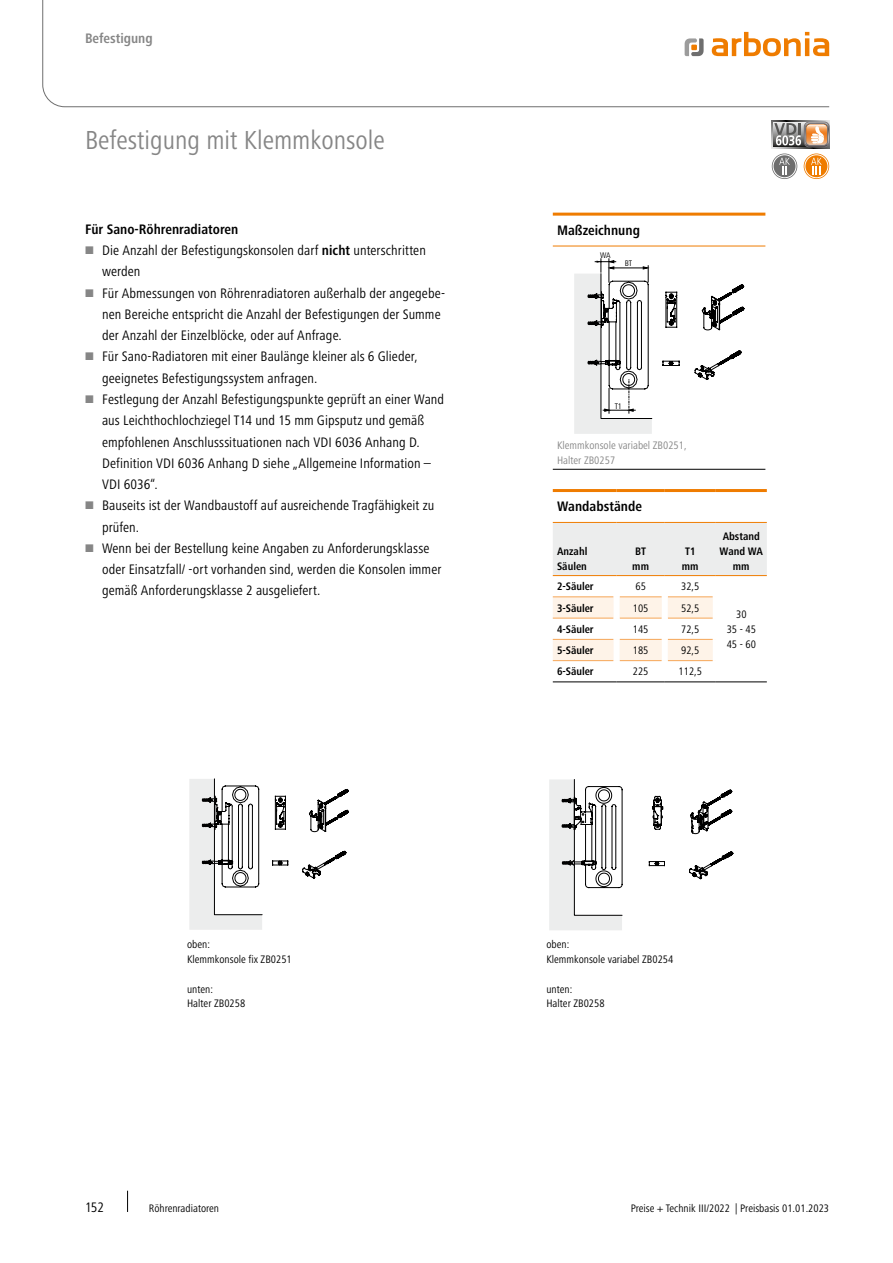
<style>
.page{position:relative;width:893px;height:1263px;background:#fff}
.page>*{position:absolute;margin:0;border:0;box-sizing:border-box;transform-origin:0 0}
.t1{font:condensed 27px "Frutiger Next LTW1 G";color:#868686}
.t2{font:condensed 14.25px/21.3px "Frutiger Next LTW1 G";letter-spacing:.005em;color:#000}
.t3{font:700 condensed 14.25px "Frutiger Next LTW1 G";color:#000}
.t4{font:700 condensed 14.25px "Frutiger Next LTW1 G";color:#868686}
.t5{font:condensed 11.25px/14.9px "Frutiger Next LTW1 G";color:#000}
.t6{font:700 condensed 11.25px/14.9px "Frutiger Next LTW1 G";color:#000}
.t7{font:condensed 11.25px/14.9px "Frutiger Next LTW1 G";color:#868686}
.t8{font:condensed 8.4px "Frutiger Next LTW1 G";color:#000}
.s1{font-weight:700}
</style>
<div class="page">
<svg style="left:127px;top:1191px;width:1px;height:21px"></svg>
<svg style="left:772px;top:153px;width:25px;height:26px"></svg>
<div style="left:773px;top:155px;width:23px;height:23px;border:1px solid #fff;border-radius:50%"></div>
<svg style="left:779px;top:158px;width:11px;height:17px"></svg>
<svg style="left:772px;top:120px;width:57px;height:29px"></svg>
<svg style="left:774px;top:122px;width:55px;height:25px"></svg>
<svg style="left:804px;top:153px;width:25px;height:26px"></svg>
<div style="left:805px;top:155px;width:23px;height:23px;border:1px solid #fff;border-radius:50%"></div>
<svg style="left:811px;top:158px;width:11px;height:17px"></svg>
<div style="left:553px;top:523px;width:214px;height:52px;background:#eceded"></div>
<svg style="left:553px;top:597px;width:160px;height:63px"></svg>
<hr style="left:553px;top:489px;width:64px;height:3px;background:#ef7c00">
<hr style="left:617px;top:489px;width:48px;height:3px;background:#ef7c00">
<hr style="left:665px;top:489px;width:51px;height:3px;background:#ef7c00">
<hr style="left:716px;top:489px;width:51px;height:3px;background:#ef7c00">
<hr style="left:553px;top:522px;width:64px;height:1px;background:#ef7c00">
<hr style="left:617px;top:522px;width:48px;height:1px;background:#ef7c00">
<hr style="left:665px;top:522px;width:51px;height:1px;background:#ef7c00">
<hr style="left:716px;top:522px;width:51px;height:1px;background:#ef7c00">
<hr style="left:553px;top:596px;width:61px;height:1px;background:#f6a657">
<hr style="left:620px;top:596px;width:42px;height:1px;background:#f6a657">
<hr style="left:668px;top:596px;width:45px;height:1px;background:#f6a657">
<hr style="left:553px;top:618px;width:61px;height:1px;background:#f6a657">
<hr style="left:620px;top:618px;width:42px;height:1px;background:#f6a657">
<hr style="left:668px;top:618px;width:45px;height:1px;background:#f6a657">
<hr style="left:553px;top:639px;width:61px;height:1px;background:#f6a657">
<hr style="left:620px;top:639px;width:42px;height:1px;background:#f6a657">
<hr style="left:668px;top:639px;width:45px;height:1px;background:#f6a657">
<hr style="left:553px;top:660px;width:61px;height:1px;background:#f6a657">
<hr style="left:620px;top:660px;width:42px;height:1px;background:#f6a657">
<hr style="left:668px;top:660px;width:45px;height:1px;background:#f6a657">
<div style="left:614px;top:597px;width:6px;height:21px;background:#fff"></div>
<div style="left:662px;top:597px;width:6px;height:21px;background:#fff"></div>
<div style="left:614px;top:618px;width:6px;height:21px;background:#fff"></div>
<div style="left:662px;top:618px;width:6px;height:21px;background:#fff"></div>
<div style="left:614px;top:639px;width:6px;height:22px;background:#fff"></div>
<div style="left:662px;top:639px;width:6px;height:22px;background:#fff"></div>
<hr style="left:553px;top:575px;width:64px;height:1px;background:#ef7c00">
<hr style="left:617px;top:575px;width:48px;height:1px;background:#ef7c00">
<hr style="left:665px;top:575px;width:51px;height:1px;background:#ef7c00">
<hr style="left:716px;top:575px;width:51px;height:1px;background:#ef7c00">
<hr style="left:716px;top:681px;width:51px;height:1px;background:#000">
<hr style="left:553px;top:681px;width:64px;height:1px;background:#000">
<hr style="left:617px;top:681px;width:48px;height:1px;background:#000">
<hr style="left:665px;top:681px;width:51px;height:1px;background:#000">
<hr style="left:553px;top:469px;width:212px;height:1px;background:#000">
<hr style="left:553px;top:213px;width:212px;height:3px;background:#ef7c00">
<hr style="left:553px;top:246px;width:212px;height:1px;background:#ef7c00">
<svg style="left:574px;top:259px;width:170px;height:175px"></svg>
<svg style="left:189px;top:779px;width:160px;height:151px"></svg>
<svg style="left:689px;top:851px;width:44px;height:28px"></svg>
<svg style="left:690px;top:790px;width:42px;height:44px"></svg>
<svg style="left:549px;top:779px;width:116px;height:151px"></svg>
<svg style="left:42px;top:0;width:788px;height:107px"></svg>
<p class="t4" style="left:85px;top:30px;width:69px">Befestigung</p>
<h1 class="t1" style="left:85px;top:126px;width:301px">Befestigung mit Klemmkonsole</h1>
<p class="t2" style="left:102px;top:219px;width:344px;text-indent:-17px"><span class="s1">Für Sano-Röhrenradiatoren<br></span>Die Anzahl der Befestigungskonsolen darf <span class="s1">nicht</span> unterschritten werden<br>Für Abmessungen von Röhrenradiatoren außerhalb der angegebe&shy;nen Bereiche entspricht die Anzahl der Befestigungen der Summe der Anzahl der Einzelblöcke, oder auf Anfrage.<br>Für Sano-Radiatoren mit einer Baulänge kleiner als 6 Glieder, geeignetes Befestigungssystem anfragen.<br>Festlegung der Anzahl Befestigungspunkte geprüft an einer Wand aus Leichthochlochziegel T14 und 15 mm Gipsputz und gemäß empfohlenen Anschlusssituationen nach VDI 6036 Anhang D.<br>Definition VDI 6036 Anhang D siehe „Allgemeine Information – VDI 6036“.<br>Bauseits ist der Wandbaustoff auf ausreichende Tragfähigkeit zu prüfen.<br>Wenn bei der Bestellung keine Angaben zu Anforderungsklasse oder Einsatzfall/ -ort vorhanden sind, werden die Konsolen immer gemäß Anforderungsklasse 2 ausgeliefert.</p>
<p class="t3" style="left:557px;top:222px;width:84px">Maßzeichnung</p>
<p class="t8" style="left:625px;top:258px;width:9px">BT</p>
<p class="t8" style="left:600px;top:250px;width:12px">WA</p>
<p class="t8" style="left:615px;top:401px;width:9px">T1</p>
<p class="t7" style="left:557px;top:438px;width:131px">Klemmkonsole variabel ZB0251,<br>Halter ZB0257</p>
<p class="t3" style="left:557px;top:499px;width:86px">Wandabstände</p>
<p class="t6" style="left:557px;top:544px;width:32px">Anzahl<br>Säulen</p>
<p class="t6" style="left:632px;top:544px;width:18px">BT mm</p>
<p class="t6" style="left:682px;top:544px;width:18px">T1 mm</p>
<p class="t6" style="left:557px;top:579px;width:38px">2-Säuler</p>
<p class="t5" style="left:635px;top:579px;width:12px">65</p>
<p class="t5" style="left:681px;top:579px;width:20px">32,5</p>
<p class="t6" style="left:557px;top:601px;width:38px">3-Säuler</p>
<p class="t5" style="left:633px;top:601px;width:17px">105</p>
<p class="t5" style="left:681px;top:601px;width:20px">52,5</p>
<p class="t6" style="left:557px;top:622px;width:38px">4-Säuler</p>
<p class="t5" style="left:633px;top:622px;width:17px">145</p>
<p class="t5" style="left:681px;top:622px;width:20px">72,5</p>
<p class="t6" style="left:557px;top:643px;width:38px">5-Säuler</p>
<p class="t5" style="left:633px;top:643px;width:17px">185</p>
<p class="t5" style="left:681px;top:643px;width:20px">92,5</p>
<p class="t6" style="left:557px;top:664px;width:38px">6-Säuler</p>
<p class="t5" style="left:633px;top:664px;width:17px">225</p>
<p class="t5" style="left:678px;top:664px;width:25px">112,5</p>
<p class="t6" style="left:719px;top:529px;width:45px;text-align:center">Abstand<br>Wand WA mm</p>
<p class="t5" style="left:727px;top:607px;width:31px;text-align:center">30<br>35 - 45<br>45 - 60</p>
<p class="t5" style="left:187px;top:937px;width:106px">oben:<br>Klemmkonsole fix ZB0251</p>
<p class="t5" style="left:187px;top:982px;width:60px">unten:<br>Halter ZB0258</p>
<p class="t5" style="left:546px;top:937px;width:128px">oben:<br>Klemmkonsole variabel ZB0254</p>
<p class="t5" style="left:546px;top:982px;width:60px">unten:<br>Halter ZB0258</p>
<p class="t2" style="left:85px;top:1197px;width:20px">152</p>
<p class="t5" style="left:149px;top:1201px;width:72px">Röhrenradiatoren</p>
<p class="t5" style="left:631px;top:1201px;width:200px">Preise + Technik III/2022 | Preisbasis 01.01.2023</p>
</div>
